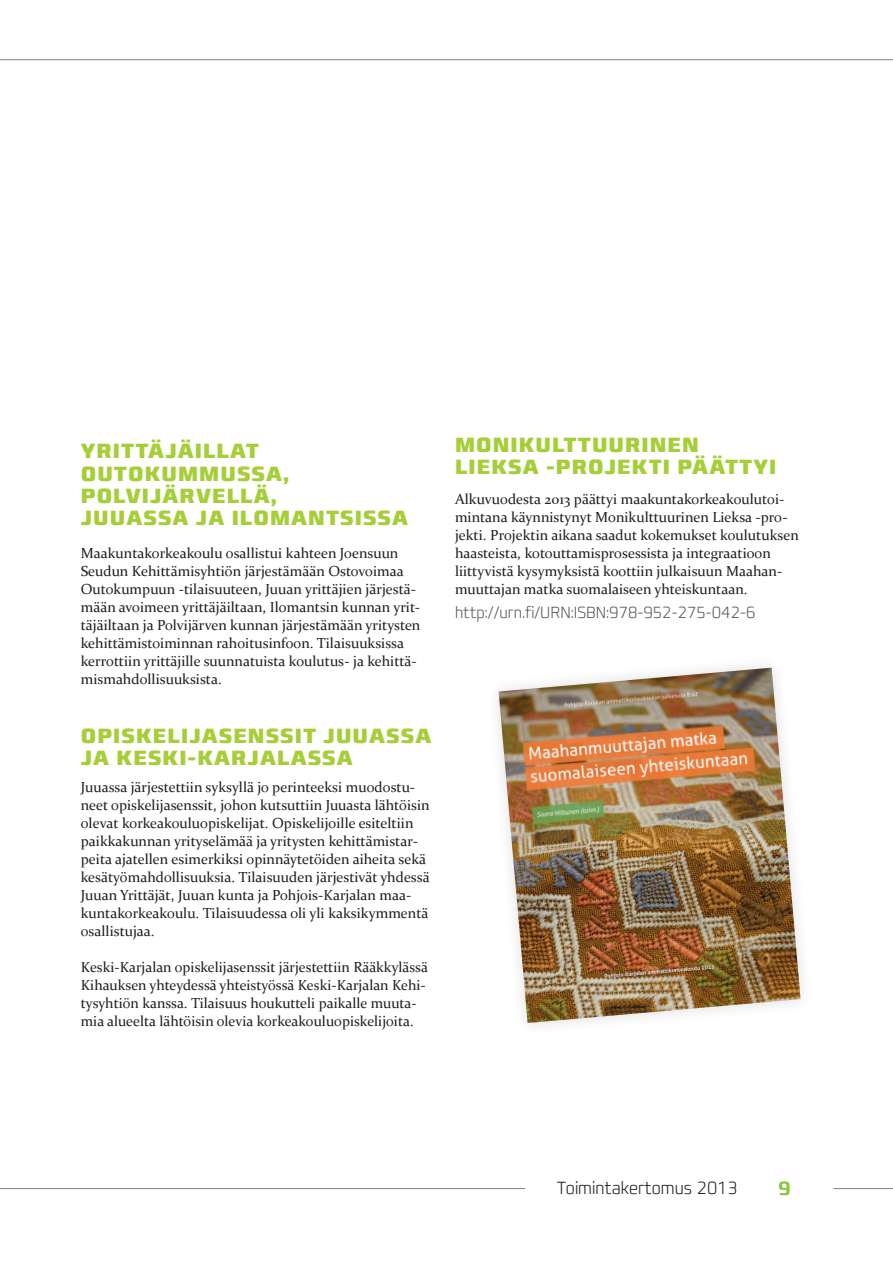
<style>
.page{position:relative;width:893px;height:1263px;background:#fff}
.page>*{position:absolute;margin:0;border:0;box-sizing:border-box;transform-origin:0 0}
.t1{font:800 condensed 21px/22.5px "Francker CYR";letter-spacing:.05em;color:#a6ce39}
.t2{font:19.5px "Francker CYR Condensed Smbold";color:#8bc63e}
.t3{font:200 condensed 18px "Francker CYR";color:#231f20}
.t4{font:200 condensed 16.5px "Francker CYR";color:#57585a}
.t5{font:14.55px/18px "Constantia";color:#231f20}
</style>
<div class="page">
<hr style="left:0;top:1188px;width:525px;height:1px;background:#808285">
<hr style="left:0;top:59px;width:893px;height:1px;background:#808285">
<hr style="left:833px;top:1188px;width:60px;height:1px;background:#808285">
<img style="left:499px;top:668px;width:302px;height:355px">
<h1 class="t1" style="left:81px;top:440px;width:329px">YRITTÄJÄILLAT<br>OUTOKUMMUSSA,<br>POLVIJÄRVELLÄ,<br>JUUASSA JA ILOMANTSISSA</h1>
<p class="t5" style="left:81px;top:543px;width:341px">Maakuntakorkeakoulu osallistui kahteen Joensuun Seudun Kehittämisyhtiön järjestämään Ostovoimaa Outokumpuun -tilaisuuteen, Juuan yrittäjien järjestä&shy;mään avoimeen yrittäjäiltaan, Ilomantsin kunnan yrit&shy;täjäiltaan ja Polvijärven kunnan järjestämään yritysten kehittämistoiminnan rahoitusinfoon. Tilaisuuksissa kerrottiin yrittäjille suunnatuista koulutus- ja kehittä&shy;mismahdollisuuksista.</p>
<h1 class="t1" style="left:81px;top:725px;width:352px">OPISKELIJASENSSIT JUUASSA<br>JA KESKI-KARJALASSA</h1>
<p class="t5" style="left:81px;top:777px;width:350px">Juuassa järjestettiin syksyllä jo perinteeksi muodostu&shy;neet opiskelijasenssit, johon kutsuttiin Juuasta lähtöisin olevat korkeakouluopiskelijat. Opiskelijoille esiteltiin paikkakunnan yrityselämää ja yritysten kehittämistar&shy;peita ajatellen esimerkiksi opinnäytetöiden aiheita sekä kesätyömahdollisuuksia. Tilaisuuden järjestivät yhdessä Juuan Yrittäjät, Juuan kunta ja Pohjois-Karjalan maa&shy;kuntakorkeakoulu. Tilaisuudessa oli yli kaksikymmentä osallistujaa.</p>
<p class="t5" style="left:81px;top:957px;width:349px">Keski-Karjalan opiskelijasenssit järjestettiin Rääkkylässä Kihauksen yhteydessä yhteistyössä Keski-Karjalan Kehi&shy;tysyhtiön kanssa. Tilaisuus houkutteli paikalle muuta&shy;mia alueelta lähtöisin olevia korkeakouluopiskelijoita.</p>
<h1 class="t1" style="left:455px;top:434px;width:323px">MONIKULTTUURINEN<br>LIEKSA -PROJEKTI PÄÄTTYI</h1>
<p class="t5" style="left:455px;top:489px;width:345px">Alkuvuodesta 2013 päättyi maakuntakorkeakoulutoi&shy;mintana käynnistynyt Monikulttuurinen Lieksa -pro&shy;jekti. Projektin aikana saadut kokemukset koulutuksen haasteista, kotouttamisprosessista ja integraatioon liittyvistä kysymyksistä koottiin julkaisuun Maahan&shy;muuttajan matka suomalaiseen yhteiskuntaan.</p>
<p class="t4" style="left:455px;top:602px;width:302px">http://urn.fi/URN:ISBN:978-952-275-042-6</p>
<p class="t3" style="left:557px;top:1176px;width:182px">Toimintakertomus 2013</p>
<h2 class="t2" style="left:778px;top:1176px;width:14px">9</h2>
</div>
